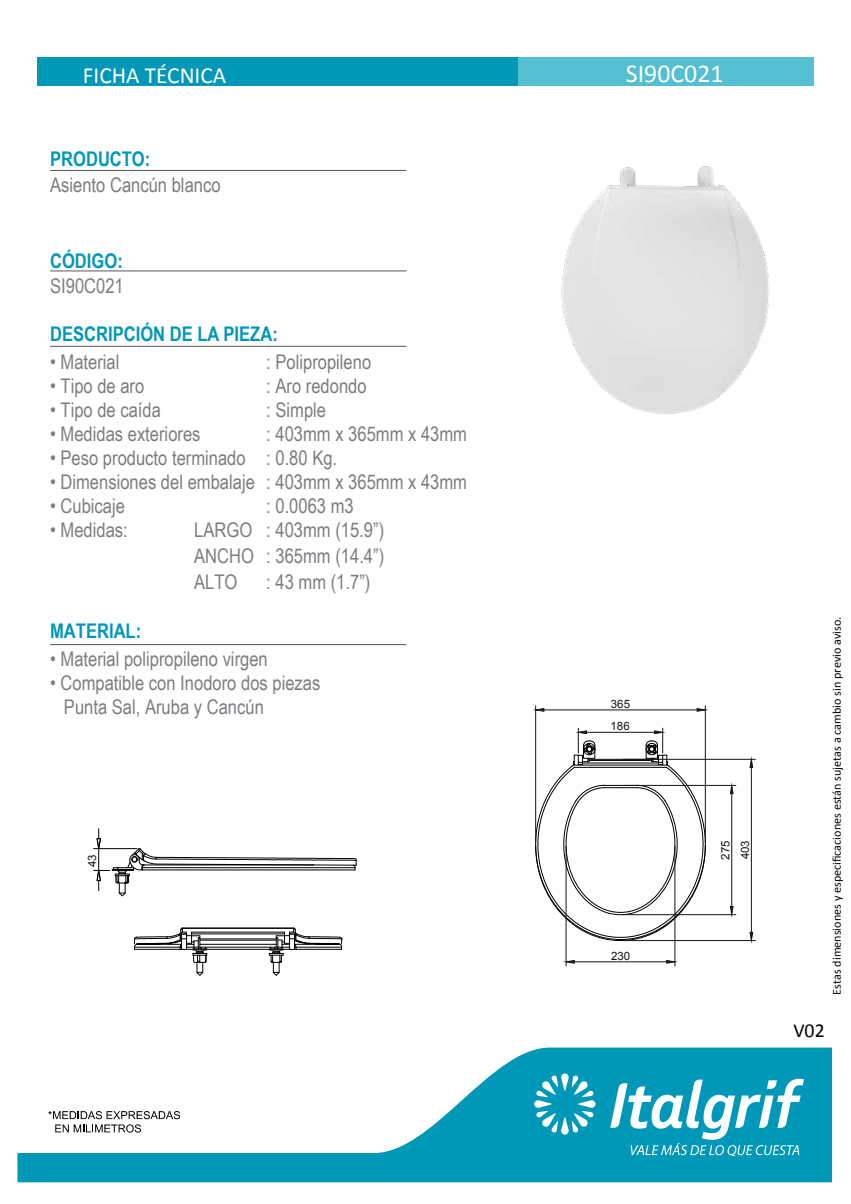
<style>
.page{position:relative;width:851px;height:1204px;background:#fff}
.page>*{position:absolute;margin:0;border:0;box-sizing:border-box;transform-origin:0 0}
.t1{font:25.8px "Calibri";color:#fff}
.t2{font:23.2px "Calibri";color:#fff}
.t3{font:20.2px/26px "Arial Narrow";color:#7d7c81;text-align:justify}
.t4{font:700 20.2px "Arial Narrow";color:#0097b9}
.t5{font:19.8px "Calibri";color:#000}
.t6{font:12.2px "Calibri";color:#000}
.t7{font:11.4px/22.2px "Arial";color:#1a1413}
</style>
<div class="page">
<div style="left:37px;top:57px;width:481px;height:29px;background:#0098b8"></div>
<div style="left:518px;top:57px;width:295px;height:29px;background:#53bfd0"></div>
<svg style="left:17px;top:1047px;width:814px;height:135px"></svg>
<svg style="left:534px;top:1073px;width:61px;height:61px"></svg>
<svg style="left:610px;top:1078px;width:193px;height:78px"></svg>
<hr style="left:50px;top:170px;width:356px;height:1px;background:#57575a">
<hr style="left:50px;top:270px;width:356px;height:1px;background:#57575a">
<hr style="left:50px;top:346px;width:356px;height:1px;background:#57575a">
<hr style="left:50px;top:644px;width:356px;height:1px;background:#57575a">
<svg style="left:134px;top:927px;width:209px;height:49px"></svg>
<svg style="left:94px;top:828px;width:263px;height:69px"></svg>
<hr style="left:142px;top:867px;width:213px;height:1px;background:#000">
<hr style="left:622px;top:914px;width:113px;height:1px;background:#1a1413">
<hr style="left:622px;top:785px;width:113px;height:1px;background:#1a1413">
<hr style="left:731px;top:793px;width:1px;height:113px;background:#1a1413">
<svg style="left:729px;top:905px;width:5px;height:10px"></svg>
<svg style="left:729px;top:784px;width:5px;height:10px"></svg>
<hr style="left:674px;top:846px;width:1px;height:119px;background:#1a1413">
<hr style="left:565px;top:846px;width:1px;height:119px;background:#1a1413">
<hr style="left:574px;top:961px;width:92px;height:1px;background:#1a1413">
<svg style="left:665px;top:959px;width:10px;height:5px"></svg>
<svg style="left:565px;top:959px;width:10px;height:5px"></svg>
<hr style="left:704px;top:705px;width:1px;height:137px;background:#1a1413">
<hr style="left:535px;top:705px;width:1px;height:137px;background:#1a1413">
<hr style="left:544px;top:709px;width:153px;height:1px;background:#1a1413">
<svg style="left:696px;top:707px;width:10px;height:5px"></svg>
<svg style="left:534px;top:707px;width:11px;height:5px"></svg>
<hr style="left:622px;top:940px;width:133px;height:1px;background:#1a1413">
<hr style="left:622px;top:759px;width:133px;height:1px;background:#1a1413">
<hr style="left:750px;top:767px;width:1px;height:165px;background:#1a1413">
<svg style="left:749px;top:931px;width:4px;height:10px"></svg>
<svg style="left:749px;top:758px;width:4px;height:10px"></svg>
<svg style="left:535px;top:728px;width:178px;height:213px"></svg>
<img style="left:561px;top:166px;width:208px;height:249px">
<p class="t2" style="left:83px;top:61px;width:145px">FICHA TÉCNICA</p>
<p class="t1" style="left:625px;top:57px;width:99px">SI90C021</p>
<p class="t4" style="left:50px;top:144px;width:101px">PRODUCTO:</p>
<p class="t3" style="left:50px;top:171px;width:172px">Asiento Cancún blanco</p>
<p class="t4" style="left:50px;top:245px;width:74px">CÓDIGO:</p>
<p class="t3" style="left:50px;top:272px;width:75px">SI90C021</p>
<p class="t4" style="left:50px;top:318px;width:229px">DESCRIPCIÓN DE LA PIEZA:</p>
<p class="t3" style="left:50px;top:347px;width:71px">• Material</p>
<p class="t3" style="left:266px;top:347px;width:106px">: Polipropileno</p>
<p class="t3" style="left:50px;top:371px;width:96px">• Tipo de aro</p>
<p class="t3" style="left:266px;top:371px;width:102px">: Aro redondo</p>
<p class="t3" style="left:50px;top:395px;width:112px">• Tipo de caída</p>
<p class="t3" style="left:266px;top:395px;width:61px">: Simple</p>
<p class="t3" style="left:50px;top:419px;width:152px">• Medidas exteriores</p>
<p class="t3" style="left:266px;top:419px;width:202px">: 403mm x 365mm x 43mm</p>
<p class="t3" style="left:50px;top:443px;width:288px">• Peso producto terminado : 0.80 Kg.</p>
<p class="t3" style="left:50px;top:467px;width:418px">• Dimensiones del embalaje : 403mm x 365mm x 43mm</p>
<p class="t3" style="left:50px;top:491px;width:76px">• Cubicaje</p>
<p class="t3" style="left:266px;top:491px;width:89px">: 0.0063 m3</p>
<p class="t3" style="left:50px;top:515px;width:79px">• Medidas:</p>
<p class="t3" style="left:194px;top:515px;width:191px">LARGO : 403mm (15.9”)<br>ANCHO : 365mm (14.4”)<br>ALTO</p>
<p class="t3" style="left:266px;top:567px;width:106px">: 43 mm (1.7”)</p>
<p class="t4" style="left:50px;top:616px;width:93px">MATERIAL:</p>
<p class="t3" style="left:50px;top:644px;width:219px">• Material polipropileno virgen</p>
<p class="t3" style="left:64px;top:669px;width:258px;line-height:24.2px;text-indent:-14px">• Compatible con Inodoro dos piezas<br>Punta Sal, Aruba y Cancún</p>
<p class="t7" style="left:610px;top:692px;width:21px">365<br>186</p>
<p class="t7" style="left:81px;top:867px;width:14px;rotate:-90deg">43</p>
<p class="t7" style="left:611px;top:944px;width:21px">230</p>
<p class="t7" style="left:714px;top:859px;width:21px;rotate:-90deg">275</p>
<p class="t7" style="left:734px;top:859px;width:21px;rotate:-90deg">403</p>
<p class="t6" style="left:828px;top:994px;width:379px;rotate:-90deg">Estas dimensiones y especificaciones están sujetas a cambio sin previo aviso.</p>
<p class="t5" style="left:793px;top:1018px;width:33px">V02</p>
</div>
